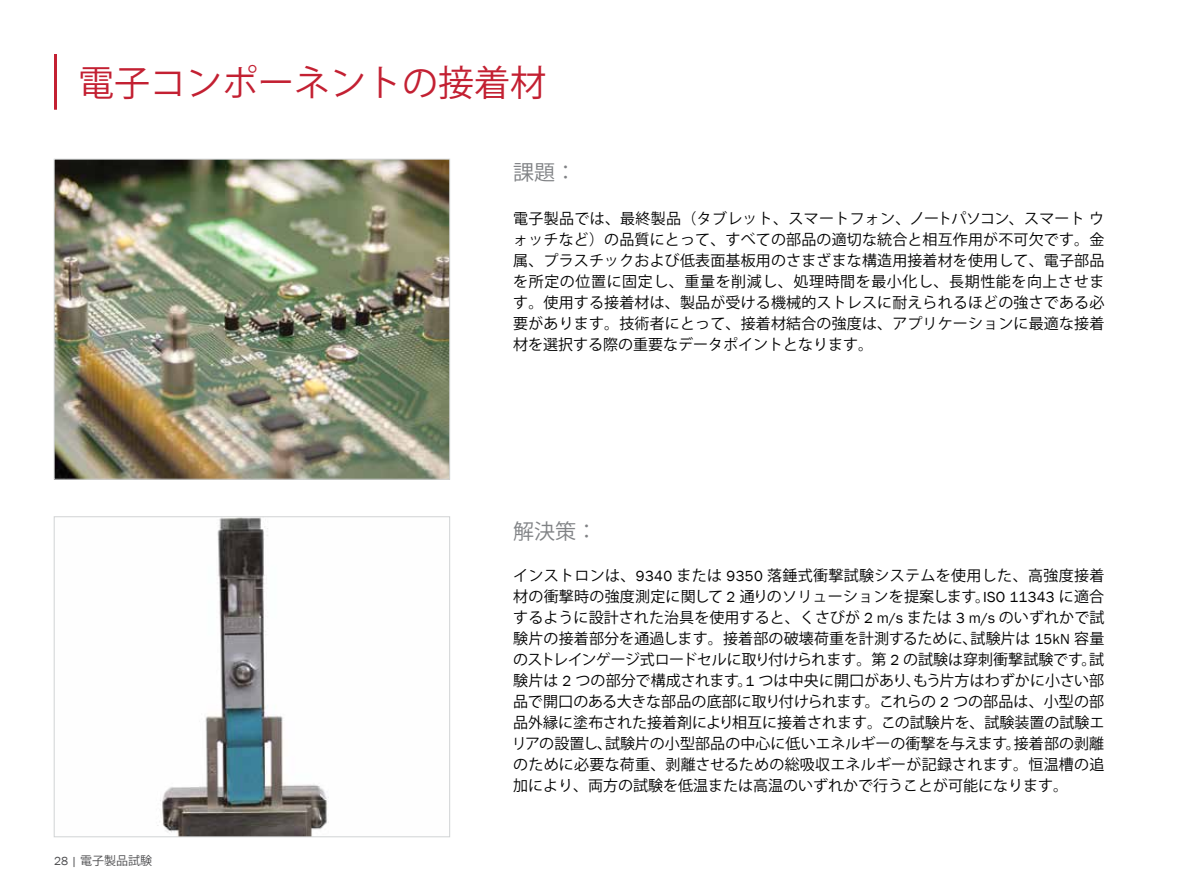
<style>
.page{position:relative;width:1188px;height:891px;background:#fff}
.page>*{position:absolute;margin:0;border:0;box-sizing:border-box;transform-origin:0 0}
.t1{font:36px "Koz Go Pro";color:#c32032}
.t2{font:21px "Koz Go Pro";color:#808285}
.t3{font:15px/21px "Koz Go Pro";color:#000;text-align:justify}
.t4{font:12px "Koz Go Pro";color:#4d4d4f}
.s1{font-family:"Franklin Gothic"}
</style>
<div class="page">
<img style="left:157px;top:519px;width:172px;height:316px">
<div style="left:54px;top:517px;width:396px;height:320px;border:1px solid #d1d3d4"></div>
<img style="left:56px;top:161px;width:392px;height:316px">
<div style="left:54px;top:159px;width:396px;height:320px;border:1px solid #d1d3d4"></div>
<hr style="left:54px;top:54px;width:3px;height:56px;background:#c32032">
<h1 class="t1" style="left:78px;top:60px;width:469px">電子コンポーネントの接着材</h1>
<h2 class="t2" style="left:513px;top:159px;width:64px">課題：</h2>
<p class="t3" style="left:513px;top:208px;width:593px">電子製品では、最終製品（タブレット、スマートフォン、ノートパソコン、スマートウォッチなど）の品質にとって、すべての部品の適切な統合と相互作用が不可欠です。金属、プラスチックおよび低表面基板用のさまざまな構造用接着材を使用して、電子部品を所定の位置に固定し、重量を削減し、処理時間を最小化し、長期性能を向上させます。使用する接着材は、製品が受ける機械的ストレスに耐えられるほどの強さである必要があります。技術者にとって、接着材結合の強度は、アプリケーションに最適な接着材を選択する際の重要なデータポイントとなります。</p>
<h2 class="t2" style="left:513px;top:517px;width:85px">解決策：</h2>
<p class="t4" style="left:54px;top:853px;width:100px"><span class="s1">28 |</span> 電子製品試験</p>
<p class="t3" style="left:512px;top:566px;width:594px">インストロンは、<span class="s1">9340</span> または <span class="s1">9350</span> 落錘式衝撃試験システムを使用した、高強度接着材の衝撃時の強度測定に関して <span class="s1">2</span> 通りのソリューションを提案します。<span class="s1">ISO 11343</span> に適合するように設計された治具を使用すると、くさびが <span class="s1">2 m/s</span> または <span class="s1">3 m/s</span> のいずれかで試験片の接着部分を通過します。接着部の破壊荷重を計測するために、試験片は <span class="s1">15kN</span> 容量のストレインゲージ式ロードセルに取り付けられます。第 <span class="s1">2</span> の試験は穿刺衝撃試験です。試験片は <span class="s1">2</span> つの部分で構成されます。<span class="s1">1</span> つは中央に開口があり、もう片方はわずかに小さい部品で開口のある大きな部品の底部に取り付けられます。これらの <span class="s1">2</span> つの部品は、小型の部品外縁に塗布された接着剤により相互に接着されます。この試験片を、試験装置の試験エリアの設置し、試験片の小型部品の中心に低いエネルギーの衝撃を与えます。接着部の剥離のために必要な荷重、剥離させるための総吸収エネルギーが記録されます。恒温槽の追加により、両方の試験を低温または高温のいずれかで行うことが可能になります。</p>
</div>
